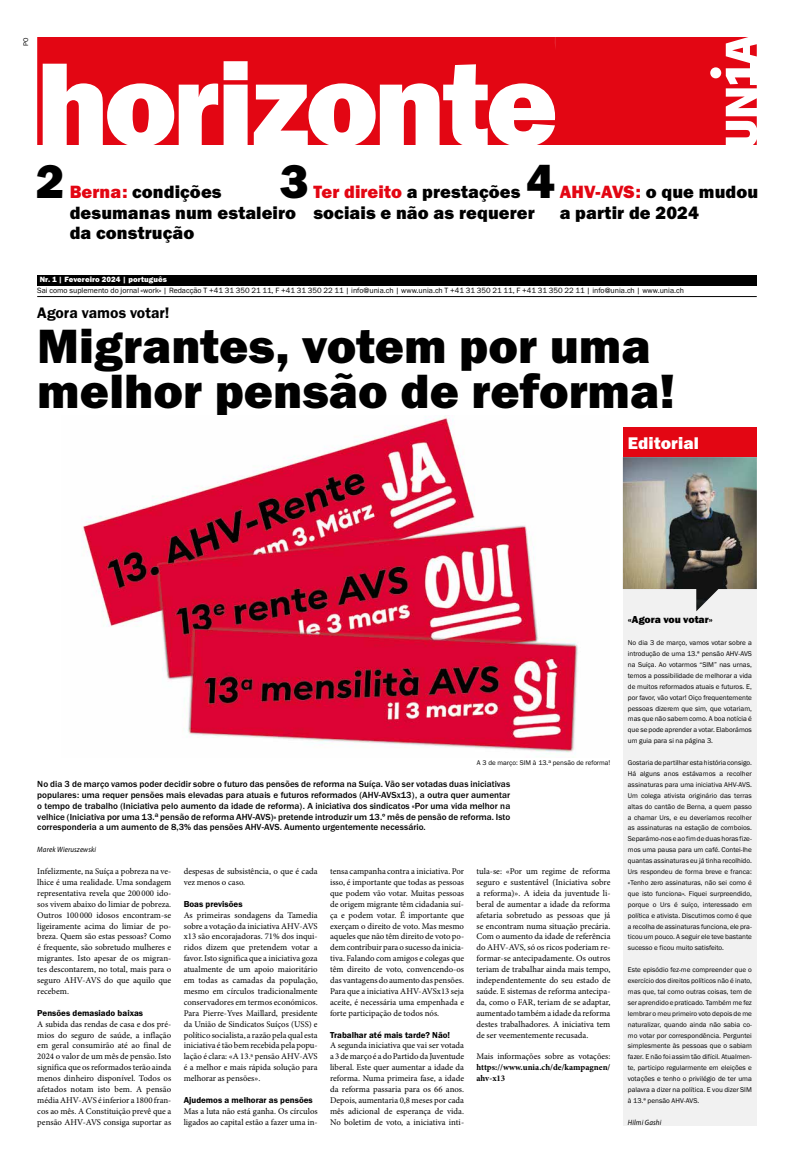
<style>
.page{position:relative;width:794px;height:1166px;background:#fff}
.page>*{position:absolute;margin:0;border:0;box-sizing:border-box;transform-origin:0 0}
.t1{font:49.88px/44.6px "Franklin Gothic URW Hea";color:#000}
.t2{font:49px "Franklin Gothic URW Hea";color:#000}
.t3{font:18.38px/20.1px "Franklin Gothic URW Hea";letter-spacing:.005em;color:#000}
.t4{font:17.5px "Franklin Gothic URW Hea";letter-spacing:.01em;color:#fff}
.t5{font:15.75px "Franklin Gothic URW Dem";color:#000}
.t6{font:10.5px "Franklin Gothic URW Hea";color:#000}
.t7{font:500 9.19px/10.9px "Franklin Gothic URW";letter-spacing:.005em;color:#000;text-align:justify}
.t8{font:8.92px "Franklin Gothic URW Dem";color:#000}
.t9{font:8.75px/10.9px "Minion Pro";color:#000;text-align:justify}
.t10{font:700 8.75px/10.8px "Minion Pro";color:#000}
.t11{font:7.88px "Franklin Gothic URW Boo";color:#000}
.t12{font:7.88px "Franklin Gothic URW Hea";letter-spacing:.01em;color:#fff}
.t13{font:italic 7.7px "Myriad Pro";letter-spacing:.02em;color:#000;scale:.91 1}
.t14{font:7.17px/10.8px "Franklin Gothic URW Boo";color:#000;text-align:justify}
.t15{font:7px "Franklin Gothic URW Boo";color:#000}
.s1{color:#e30613}
</style>
<div class="page">
<svg style="left:37px;top:37px;width:719px;height:107px;fill:#e30613"></svg>
<svg style="left:752px;top:139px;width:4px;height:5px"></svg>
<svg style="left:750px;top:44px;width:6px;height:12px"></svg>
<svg style="left:732px;top:48px;width:11px;height:5px"></svg>
<svg style="left:514px;top:98px;width:17px;height:10px"></svg>
<svg style="left:133px;top:98px;width:16px;height:35px"></svg>
<svg style="left:334px;top:98px;width:16px;height:35px"></svg>
<hr style="left:37px;top:296px;width:719px;height:1px;background:#000">
<div style="left:37px;top:275px;width:719px;height:11px;background:#000"></div>
<div style="left:623px;top:586px;width:134px;height:540px;background:#f1f1f1"></div>
<div style="left:623px;top:428px;width:133px;height:31px;background:#e30613"></div>
<img style="left:81px;top:415px;width:497px;height:342px">
<img style="left:623px;top:457px;width:134px;height:154px">
<p class="t15" style="left:22px;top:46px;width:10px;rotate:-90deg">PO</p>
<h2 class="t2" style="left:36px;top:150px;width:30px">2</h2>
<h2 class="t2" style="left:280px;top:150px;width:30px">3</h2>
<h2 class="t2" style="left:526px;top:150px;width:30px">4</h2>
<h3 class="t3" style="left:70px;top:182px;width:228px"><span class="s1">Berna:</span> condições desumanas num estaleiro da construção</h3>
<h3 class="t3" style="left:313px;top:182px;width:223px"><span class="s1">Ter direito</span> a prestações sociais e não as requerer</h3>
<h3 class="t3" style="left:560px;top:182px;width:200px"><span class="s1">AHV-AVS:</span> o que mudou a partir de 2024</h3>
<p class="t12" style="left:40px;top:274px;width:129px">Nr. 1 | Fevereiro 2024 | português</p>
<p class="t11" style="left:37px;top:286px;width:648px">Sai como suplemento do jornal «work» | Redacção T +41 31 350 21 11, F +41 31 350 22 11 | info@unia.ch | www.unia.ch T +41 31 350 21 11, F +41 31 350 22 11 | info@unia.ch | www.unia.ch</p>
<h3 class="t5" style="left:37px;top:303px;width:134px">Agora vamos votar!</h3>
<h1 class="t1" style="left:37px;top:323px;width:639px">Migrantes, votem por uma melhor pensão de reforma!</h1>
<h3 class="t4" style="left:628px;top:432px;width:73px">Editorial</h3>
<p class="t15" style="left:477px;top:758px;width:135px">A 3 de março: SIM à 13.<sup>a</sup> pensão de reforma!</p>
<p class="t7" style="left:37px;top:778px;width:474px">No dia 3 de março vamos poder decidir sobre o futuro das pensões de reforma na Suíça. Vão ser votadas duas iniciativas populares: uma requer pensões mais elevadas para atuais e futuros reformados (AHV-AVSx13), a outra quer aumentar o tempo de trabalho (Iniciativa pelo aumento da idade de reforma). A iniciativa dos sindicatos «Por uma vida melhor na velhice (Iniciativa por uma 13.<sup>a</sup> pensão de reforma AHV-AVS)» pretende introduzir um 13.º mês de pensão de reforma. Isto corresponderia a um aumento de 8,3% das pensões AHV-AVS. Aumento urgentemente necessário.</p>
<p class="t13" style="left:37px;top:845px;width:66px">Marek Wieruszewski</p>
<p class="t9" style="left:37px;top:866px;width:135px">Infelizmente, na Suíça a pobreza na ve&shy;lhice é uma realidade. Uma sondagem representativa revela que 200 000 ido&shy;sos vivem abaixo do limiar de pobreza.<br>Outros 100 000 idosos encontram-se ligeiramente acima do limiar de po&shy;breza. Quem são estas pessoas? Como é frequente, são sobretudo mulheres e migrantes. Isto apesar de os migran&shy;tes descontarem, no total, mais para o seguro AHV-AVS do que aquilo que recebem.</p>
<p class="t8" style="left:37px;top:1007px;width:107px">Pensões demasiado baixas</p>
<p class="t9" style="left:37px;top:1018px;width:135px">A subida das rendas de casa e dos pré&shy;mios do seguro de saúde, a inflação em geral consumirão até ao final de 2024 o valor de um mês de pensão. Isto significa que os reformados terão ainda menos dinheiro disponível. Todos os afetados notam isto bem. A pensão média AHV-AVS é inferior a 1800 fran&shy;cos ao mês. A Constituição prevê que a pensão AHV-AVS consiga suportar as</p>
<p class="t9" style="left:184px;top:866px;width:135px">despesas de subsistência, o que é cada vez menos o caso.</p>
<p class="t8" style="left:184px;top:898px;width:60px">Boas previsões</p>
<p class="t9" style="left:184px;top:909px;width:135px">As primeiras sondagens da Tamedia sobre a votação da iniciativa AHV-AVS x13 são encorajadoras. 71% dos inqui&shy;ridos dizem que pretendem votar a favor. Isto significa que a iniciativa goza atualmente de um apoio maioritário em todas as camadas da população, mesmo em círculos tradicionalmente conservadores em termos económicos.<br>Para Pierre-Yves Maillard, presidente da União de Sindicatos Suíços (USS) e político socialista, a razão pela qual esta iniciativa é tão bem recebida pela popu&shy;lação é clara: «A 13.ª pensão AHV-AVS é a melhor e mais rápida solução para melhorar as pensões».</p>
<p class="t8" style="left:184px;top:1094px;width:131px">Ajudemos a melhorar as pensões</p>
<p class="t9" style="left:184px;top:1105px;width:135px">Mas a luta não está ganha. Os círculos ligados ao capital estão a fazer uma in-</p>
<p class="t9" style="left:330px;top:866px;width:135px">tensa campanha contra a iniciativa. Por isso, é importante que todas as pessoas que podem vão votar. Muitas pessoas de origem migrante têm cidadania suí&shy;ça e podem votar. É importante que exerçam o direito de voto. Mas mesmo aqueles que não têm direito de voto po&shy;dem contribuir para o sucesso da inicia&shy;tiva. Falando com amigos e colegas que têm direito de voto, convencendo-os das vantagens do aumento das pensões.<br>Para que a iniciativa AHV-AVSx13 seja aceite, é necessária uma empenhada e forte participação de todos nós.</p>
<p class="t8" style="left:330px;top:1029px;width:121px">Trabalhar até mais tarde? Não!</p>
<p class="t9" style="left:330px;top:1040px;width:135px">A segunda iniciativa que vai ser votada a 3 de março é a do Partido da Juventude liberal. Este quer aumentar a idade da reforma. Numa primeira fase, a idade da reforma passaria para os 66 anos.<br>Depois, aumentaria 0,8 meses por cada mês adicional de esperança de vida.<br>No boletim de voto, a iniciativa inti-</p>
<p class="t9" style="left:476px;top:866px;width:135px">tula-se: «Por um regime de reforma seguro e sustentável (Iniciativa sobre a reforma)». A ideia da juventude li&shy;beral de aumentar a idade da reforma afetaria sobretudo as pessoas que já se encontram numa situação precária.<br>Com o aumento da idade de referência do AHV-AVS, só os ricos poderiam re&shy;formar-se antecipadamente. Os outros teriam de trabalhar ainda mais tempo, independentemente do seu estado de saúde. E sistemas de reforma antecipa&shy;da, como o FAR, teriam de se adaptar, aumentado também a idade da reforma destes trabalhadores. A iniciativa tem de ser veementemente recusada.</p>
<p class="t9" style="left:476px;top:1051px;width:135px">Mais informações sobre as votações:</p>
<p class="t10" style="left:476px;top:1062px;width:135px">https://www.unia.ch/de/kampagnen/ ahv-x13</p>
<p class="t6" style="left:628px;top:613px;width:86px">«Agora vou votar»</p>
<p class="t14" style="left:628px;top:637px;width:126px">No dia 3 de março, vamos votar sobre a introdução de uma 13.ª pensão AHV-AVS na Suíça. Ao votarmos “SIM” nas urnas, temos a possibilidade de melhorar a vida de muitos reformados atuais e futuros. E, por favor, vão votar! Oiço frequentemente pessoas dizerem que sim, que votariam, mas que não sabem como. A boa notícia é que se pode aprender a votar. Elaborámos um guia para si na página 3.</p>
<p class="t14" style="left:628px;top:757px;width:126px">Gostaria de partilhar esta história consigo.<br>Há alguns anos estávamos a recolher assinaturas para uma iniciativa AHV-AVS.<br>Um colega ativista originário das terras altas do cantão de Berna, a quem passo a chamar Urs, e eu deveríamos recolher as assinaturas na estação de comboios.<br>Separámo-nos e ao fim de duas horas fize&shy;mos uma pausa para um café. Contei-lhe quantas assinaturas eu já tinha recolhido.<br>Urs respondeu de forma breve e franca: «Tenho zero assinaturas, não sei como é que isto funciona». Fiquei surpreendido, porque o Urs é suíço, interessado em política e ativista. Discutimos como é que a recolha de assinaturas funciona, ele pra&shy;ticou um pouco. A seguir ele teve bastante sucesso e ficou muito satisfeito.</p>
<p class="t14" style="left:628px;top:964px;width:126px">Este episódio fez-me compreender que o exercício dos direitos políticos não é inato, mas que, tal como outras coisas, tem de ser aprendido e praticado. Também me fez lembrar o meu primeiro voto depois de me naturalizar, quando ainda não sabia co&shy;mo votar por correspondência. Perguntei simplesmente às pessoas que o sabiam fazer. E não foi assim tão difícil. Atualmen&shy;te, participo regularmente em eleições e votações e tenho o privilégio de ter uma palavra a dizer na política. E vou dizer SIM à 13.ª pensão AHV-AVS.</p>
<p class="t13" style="left:628px;top:1117px;width:38px">Hilmi Gashi</p>
</div>
